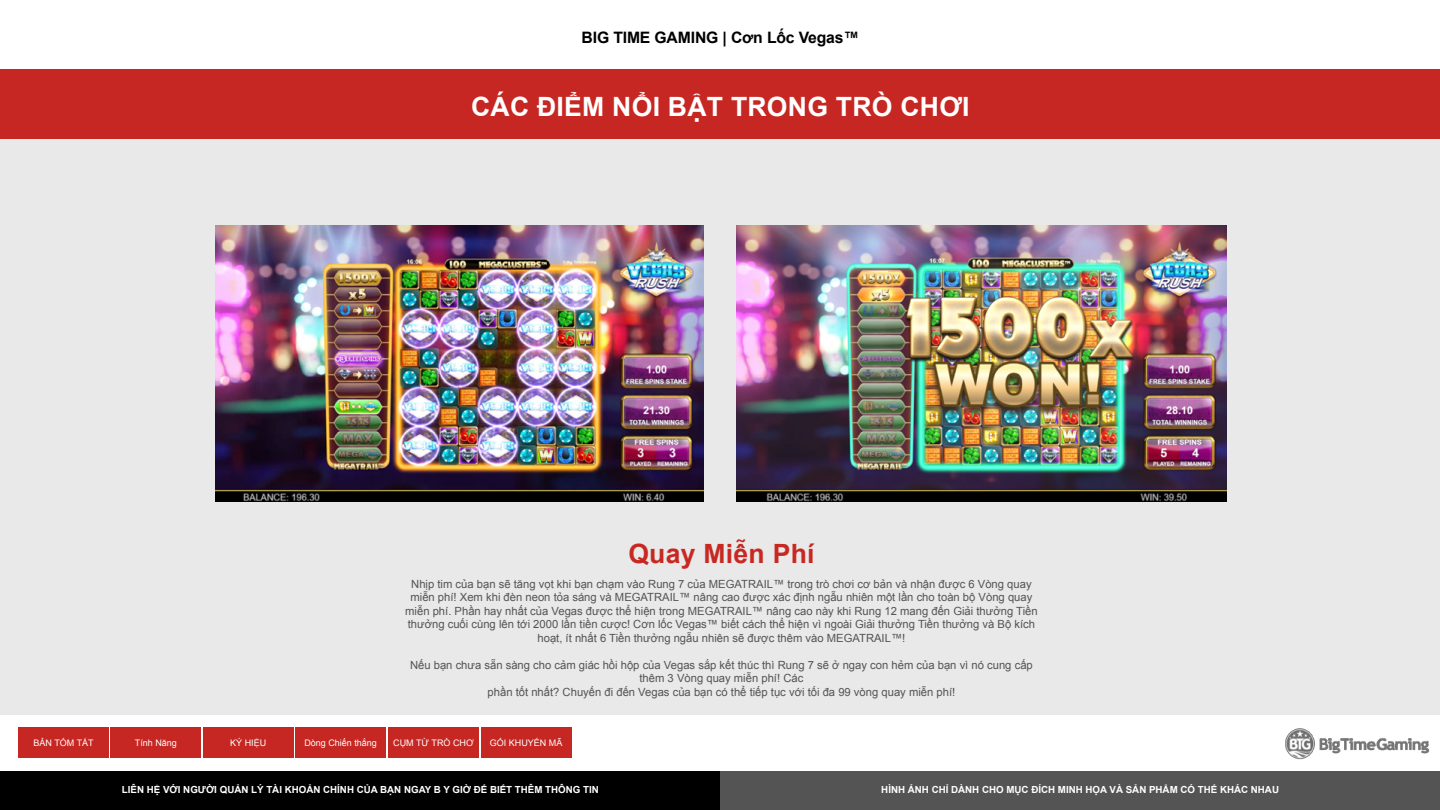
<style>
.page{position:relative;width:1440px;height:810px;background:#fff}
.page>*{position:absolute;margin:0;border:0;box-sizing:border-box;transform-origin:0 0}
.t1{font:700 26.55px "Arial";letter-spacing:.01em;color:#fff}
.t2{font:700 26.55px "Arial";letter-spacing:.01em;color:#c82822}
.t3{font:700 15.75px "Arial";letter-spacing:-.01em;color:#000}
.t4{font:11.25px/13.5px "Arial";color:#545454;text-align:center}
.t5{font:700 9.75px "Arial";color:#fff}
.t6{font:9px "Arial";color:#fff}
</style>
<div class="page">
<div style="left:0;top:70px;width:1440px;height:644px;background:#e8e8e8"></div>
<div style="left:0;top:69px;width:1440px;height:69px;background:#c72722"></div>
<img style="left:1285px;top:728px;width:145px;height:32px">
<div style="left:18px;top:728px;width:91px;height:30px;background:#c72722"></div>
<div style="left:111px;top:728px;width:90px;height:30px;background:#c72722"></div>
<div style="left:203px;top:728px;width:90px;height:30px;background:#c72722"></div>
<div style="left:296px;top:728px;width:90px;height:30px;background:#c72722"></div>
<div style="left:388px;top:728px;width:91px;height:30px;background:#c72722"></div>
<div style="left:481px;top:728px;width:90px;height:30px;background:#c72722"></div>
<img style="left:216px;top:225px;width:487px;height:276px">
<img style="left:737px;top:225px;width:490px;height:276px">
<div style="left:0;top:771px;width:720px;height:39px;background:#000"></div>
<div style="left:720px;top:771px;width:720px;height:39px;background:#545454"></div>
<h2 class="t3" style="left:582px;top:27px;width:279px">BIG TIME GAMING | Cơn Lốc Vegas™</h2>
<h1 class="t1" style="left:471px;top:89px;width:500px">CÁC ĐIỂM NỔI BẬT TRONG TRÒ CHƠI</h1>
<h1 class="t2" style="left:628px;top:536px;width:188px">Quay Miễn Phí</h1>
<p class="t4" style="left:405px;top:577px;width:634px">Nhịp tim của bạn sẽ tăng vọt khi bạn chạm vào Rung 7 của MEGATRAIL™ trong trò chơi cơ bản và nhận được 6 Vòng quay miễn phí! Xem khi đèn neon tỏa sáng và MEGATRAIL™ nâng cao được xác định ngẫu nhiên một lần cho toàn bộ Vòng quay miễn phí. Phần hay nhất của Vegas được thể hiện trong MEGATRAIL™ nâng cao này khi Rung 12 mang đến Giải thưởng Tiền thưởng cuối cùng lên tới 2000 lần tiền cược! Cơn lốc Vegas™ biết cách thể hiện vì ngoài Giải thưởng Tiền thưởng và Bộ kích hoạt, ít nhất 6 Tiền thưởng ngẫu nhiên sẽ được thêm vào MEGATRAIL™!</p>
<p class="t4" style="left:410px;top:658px;width:624px">Nếu bạn chưa sẵn sàng cho cảm giác hồi hộp của Vegas sắp kết thúc thì Rung 7 sẽ ở ngay con hẻm của bạn vì nó cung cấp thêm 3 Vòng quay miễn phí! Các<br>phần tốt nhất? Chuyến đi đến Vegas của bạn có thể tiếp tục với tối đa 99 vòng quay miễn phí!</p>
<p class="t6" style="left:34px;top:737px;width:62px">BẢN TÓM TẮT</p>
<p class="t6" style="left:135px;top:737px;width:44px">Tính Năng</p>
<p class="t6" style="left:230px;top:737px;width:38px">KÝ HIỆU</p>
<p class="t6" style="left:304px;top:737px;width:74px">Dòng Chiến thắng</p>
<p class="t6" style="left:393px;top:737px;width:82px">CỤM TỪ TRÒ CHƠ</p>
<p class="t6" style="left:490px;top:737px;width:74px">GÓI KHUYẾN MÃ</p>
<p class="t5" style="left:122px;top:783px;width:479px">LIÊN HỆ VỚI NGƯỜI QUẢN LÝ TÀI KHOẢN CHÍNH CỦA BẠN NGAY B Y GIỜ ĐỂ BIẾT THÊM THÔNG TIN</p>
<p class="t5" style="left:881px;top:783px;width:399px">HÌNH ẢNH CHỈ DÀNH CHO MỤC ĐÍCH MINH HỌA VÀ SẢN PHẨM CÓ THỂ KHÁC NHAU</p>
</div>
